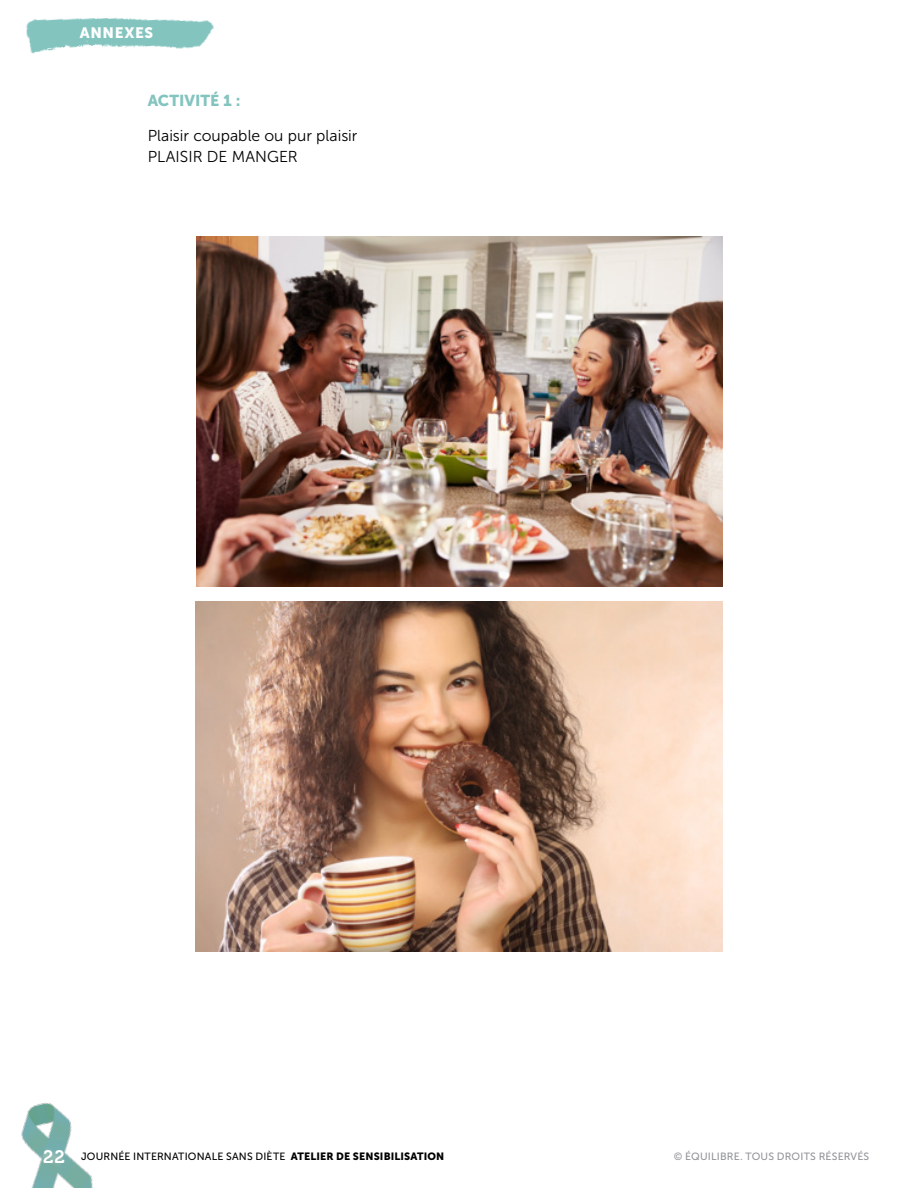
<style>
.page{position:relative;width:918px;height:1188px;background:#fff}
.page>*{position:absolute;margin:0;border:0;box-sizing:border-box;transform-origin:0 0}
.t1{font:15.75px/21px "Museo Sans 300";color:#000}
.t2{font:15.75px "Museo Sans 900";letter-spacing:-.005em;color:#84c4bf}
.t3{font:15px "Museo Sans 900";letter-spacing:.04em;color:#fff}
.t4{font:10.5px "Museo Sans 500";letter-spacing:.02em;color:#000}
.t5{font:10.5px "Museo Sans 500";letter-spacing:.02em;color:#939598}
.s1{font-family:"Museo 700";font-size:18px;color:#fff}
.s2{font-family:"Museo Sans 900"}
</style>
<div class="page">
<img style="left:21px;top:1102px;width:72px;height:86px">
<img style="left:26px;top:17px;width:188px;height:37px">
<img style="left:197px;top:236px;width:525px;height:350px">
<img style="left:196px;top:601px;width:526px;height:351px">
<h2 class="t3" style="left:80px;top:24px;width:75px">ANNEXES</h2>
<h1 class="t2" style="left:148px;top:92px;width:94px">ACTIVITÉ 1 :</h1>
<h1 class="t1" style="left:148px;top:125px;width:211px">Plaisir coupable ou pur plaisir<br>PLAISIR DE MANGER</h1>
<p class="t4" style="left:43px;top:1151px;width:403px"><span class="s1">22</span> JOURNÉE INTERNATIONALE SANS DIÈTE <span class="s2">ATELIER DE SENSIBILISATION</span></p>
<p class="t5" style="left:674px;top:1151px;width:197px">© ÉQUILIBRE. TOUS DROITS RÉSERVÉS</p>
</div>
